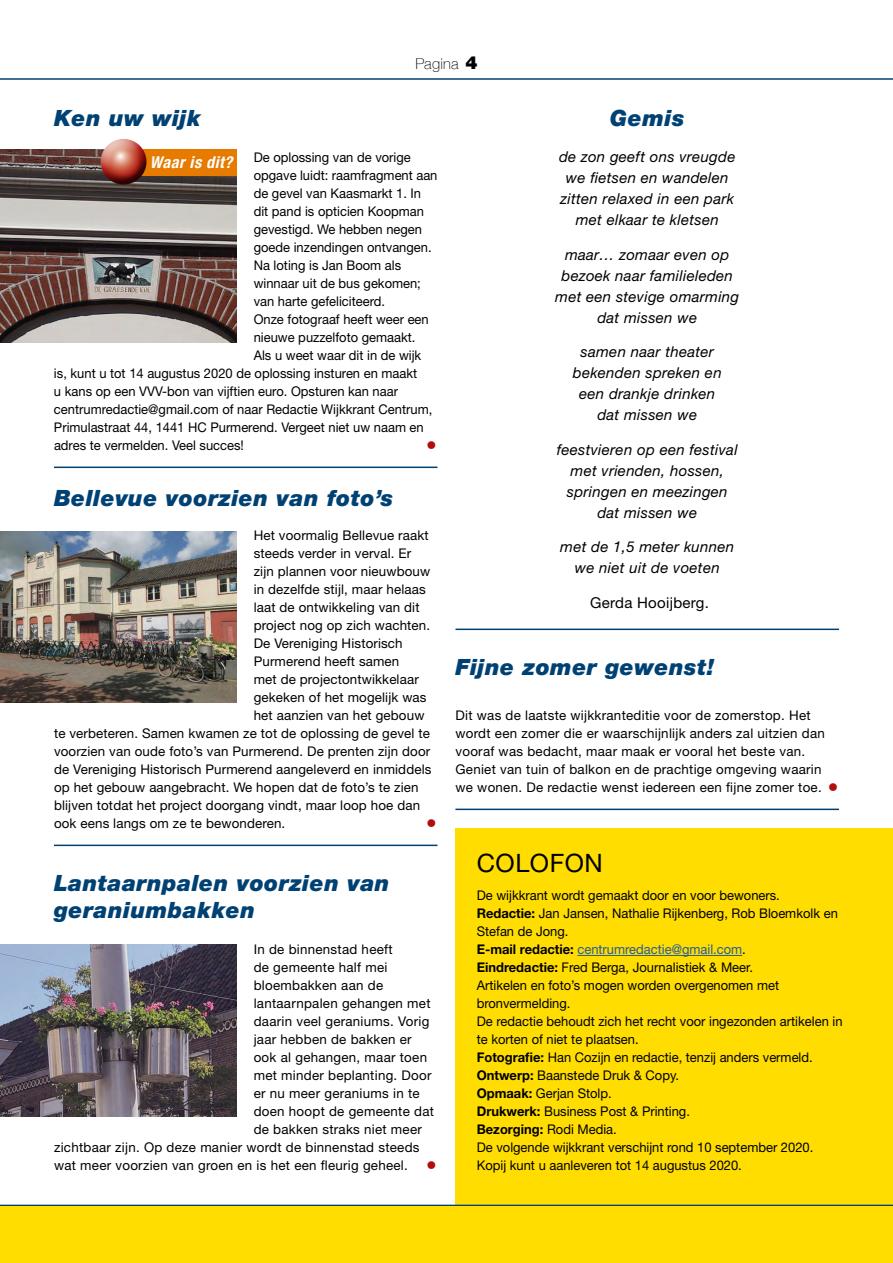
<style>
.page{position:relative;width:893px;height:1263px;background:#fff}
.page>*{position:absolute;margin:0;border:0;box-sizing:border-box;transform-origin:0 0}
.t1{font:25.35px "Helvetica Neue";letter-spacing:.02em;color:#000}
.H1__Kop{font:italic 900 22.5px/27px "Helvetica Neue";letter-spacing:.02em;color:#004174}
.H2__Subkop{font:italic 700 condensed 16.35px "Helvetica Neue";letter-spacing:.03em;color:#fff}
.P__Tekst_plat{font:italic 15px "Helvetica Neue";letter-spacing:.02em;color:#000}
.P__Tekst_plat-2{font:15px "Helvetica Neue";letter-spacing:.02em;color:#000}
.t2{font:100 15px "Helvetica Neue";letter-spacing:.02em;color:#000}
.P__Tekst_plat-3{font:13.35px/18px "Helvetica Neue";letter-spacing:.01em;color:#000}
.t3{font:13.35px "Helvetica Neue";color:#275b9b}
.t4{font:700 13.35px "Helvetica Neue";color:#000}
.P__Tekst_plat-4{font:13.35px "Wingdings";color:#b20e10}
.s1{font-weight:900;font-size:18px}
.s2{color:#b20e10}
.s3{font-weight:700}
.s4{font-weight:700;color:#000}
.s5{color:#000}
.s6{font-weight:400}
</style>
<div class="page">
<hr style="left:0;top:78px;width:893px;height:2px;background:#004174">
<div style="left:455px;top:828px;width:438px;height:388px;background:#fd0"></div>
<hr style="left:577px;top:955px;width:165px;height:1px;background:#275b9b">
<hr style="left:0;top:1205px;width:893px;height:1px;background:#004174">
<div style="left:0;top:1206px;width:893px;height:57px;background:#fd0"></div>
<img style="left:0;top:150px;width:237px;height:192px">
<img style="left:0;top:531px;width:237px;height:171px">
<img style="left:0;top:944px;width:237px;height:172px">
<div style="left:118px;top:149px;width:119px;height:27px;background:#e77b00"></div>
<div style="left:89px;top:128px;width:63px;height:51px;background:#fff;opacity:.75"></div>
<div style="left:95px;top:144px;width:62px;height:42px;background:#000;opacity:.75"></div>
<hr style="left:455px;top:809px;width:384px;height:1px;background:#004174">
<hr style="left:54px;top:467px;width:383px;height:1px;background:#004174">
<hr style="left:54px;top:845px;width:383px;height:1px;background:#004174">
<hr style="left:455px;top:629px;width:384px;height:1px;background:#004174">
<p class="t2" style="left:415px;top:52px;width:63px">Pagina <span class="s1">4</span></p>
<h1 class="H1__Kop" style="left:54px;top:104px;width:148px">Ken uw wijk</h1>
<p class="P__Tekst_plat-3" style="left:254px;top:148px;width:185px">De oplossing van de vorige opgave luidt: raamfragment aan de gevel van Kaasmarkt 1. In dit pand is opticien Koopman gevestigd. We hebben negen goede inzendingen ontvangen.<br>Na loting is Jan Boom als winnaar uit de bus gekomen; van harte gefeliciteerd.</p>
<p class="P__Tekst_plat-3" style="left:254px;top:310px;width:177px">Onze fotograaf heeft weer een</p>
<p class="P__Tekst_plat-3" style="left:254px;top:328px;width:163px">nieuwe puzzelfoto gemaakt.</p>
<p class="P__Tekst_plat-3" style="left:254px;top:346px;width:169px">Als u weet waar dit in de wijk</p>
<p class="P__Tekst_plat-3" style="left:54px;top:364px;width:365px">is, kunt u tot 14 augustus 2020 de oplossing insturen en maakt</p>
<p class="P__Tekst_plat-3" style="left:54px;top:382px;width:346px">u kans op een VVV-bon van vijftien euro. Opsturen kan naar</p>
<p class="P__Tekst_plat-3" style="left:54px;top:400px;width:380px">centrumredactie@gmail.com of naar Redactie Wijkkrant Centrum,</p>
<p class="P__Tekst_plat-3" style="left:54px;top:418px;width:371px">Primulastraat 44, 1441 HC Purmerend. Vergeet niet uw naam en</p>
<p class="P__Tekst_plat-3" style="left:54px;top:436px;width:191px">adres te vermelden. Veel succes!</p>
<p class="P__Tekst_plat-4" style="left:427px;top:438px;width:11px">●</p>
<h1 class="H1__Kop" style="left:54px;top:484px;width:341px">Bellevue voorzien van foto’s</h1>
<p class="P__Tekst_plat-3" style="left:254px;top:526px;width:176px">Het voormalig Bellevue raakt</p>
<p class="P__Tekst_plat-3" style="left:254px;top:544px;width:159px">steeds verder in verval. Er</p>
<p class="P__Tekst_plat-3" style="left:254px;top:562px;width:178px">zijn plannen voor nieuwbouw</p>
<p class="P__Tekst_plat-3" style="left:254px;top:580px;width:173px">in dezelfde stijl, maar helaas</p>
<p class="P__Tekst_plat-3" style="left:254px;top:598px;width:167px">laat de ontwikkeling van dit</p>
<p class="P__Tekst_plat-3" style="left:254px;top:616px;width:178px">project nog op zich wachten.</p>
<p class="P__Tekst_plat-3" style="left:254px;top:634px;width:150px">De Vereniging Historisch</p>
<p class="P__Tekst_plat-3" style="left:254px;top:652px;width:147px">Purmerend heeft samen</p>
<p class="P__Tekst_plat-3" style="left:254px;top:670px;width:167px">met de projectontwikkelaar</p>
<p class="P__Tekst_plat-3" style="left:254px;top:688px;width:174px">gekeken of het mogelijk was</p>
<p class="P__Tekst_plat-3" style="left:254px;top:706px;width:172px">het aanzien van het gebouw</p>
<p class="P__Tekst_plat-3" style="left:54px;top:724px;width:377px">te verbeteren. Samen kwamen ze tot de oplossing de gevel te</p>
<p class="P__Tekst_plat-3" style="left:54px;top:742px;width:378px">voorzien van oude foto’s van Purmerend. De prenten zijn door</p>
<p class="P__Tekst_plat-3" style="left:54px;top:760px;width:379px">de Vereniging Historisch Purmerend aangeleverd en inmiddels</p>
<p class="P__Tekst_plat-3" style="left:54px;top:778px;width:366px">op het gebouw aangebracht. We hopen dat de foto’s te zien</p>
<p class="P__Tekst_plat-3" style="left:54px;top:796px;width:368px">blijven totdat het project doorgang vindt, maar loop hoe dan</p>
<p class="P__Tekst_plat-3" style="left:54px;top:814px;width:233px">ook eens langs om ze te bewonderen.</p>
<p class="P__Tekst_plat-4" style="left:427px;top:816px;width:11px">●</p>
<h2 class="H2__Subkop" style="left:150px;top:152px;width:84px">Waar is dit?</h2>
<h1 class="H1__Kop" style="left:54px;top:869px;width:337px">Lantaarnpalen voorzien van geraniumbakken</h1>
<p class="P__Tekst_plat-3" style="left:254px;top:940px;width:140px">In de binnenstad heeft</p>
<p class="P__Tekst_plat-3" style="left:254px;top:958px;width:135px">de gemeente half mei</p>
<p class="P__Tekst_plat-3" style="left:254px;top:976px;width:131px">bloembakken aan de</p>
<p class="P__Tekst_plat-3" style="left:254px;top:994px;width:178px">lantaarnpalen gehangen met</p>
<p class="P__Tekst_plat-3" style="left:254px;top:1012px;width:177px">daarin veel geraniums. Vorig</p>
<p class="P__Tekst_plat-3" style="left:254px;top:1030px;width:159px">jaar hebben de bakken er</p>
<p class="P__Tekst_plat-3" style="left:254px;top:1048px;width:175px">ook al gehangen, maar toen</p>
<p class="P__Tekst_plat-3" style="left:254px;top:1066px;width:179px">met minder beplanting. Door</p>
<p class="P__Tekst_plat-3" style="left:254px;top:1084px;width:167px">er nu meer geraniums in te</p>
<p class="P__Tekst_plat-3" style="left:254px;top:1102px;width:182px">doen hoopt de gemeente dat</p>
<p class="P__Tekst_plat-3" style="left:254px;top:1120px;width:170px">de bakken straks niet meer</p>
<p class="P__Tekst_plat-3" style="left:54px;top:1138px;width:367px">zichtbaar zijn. Op deze manier wordt de binnenstad steeds</p>
<p class="P__Tekst_plat-3" style="left:54px;top:1156px;width:355px">wat meer voorzien van groen en is het een fleurig geheel.</p>
<p class="P__Tekst_plat-4" style="left:427px;top:1158px;width:11px">●</p>
<h1 class="H1__Kop" style="left:610px;top:104px;width:76px">Gemis</h1>
<p class="P__Tekst_plat" style="left:559px;top:148px;width:178px">de zon geeft ons vreugde</p>
<p class="P__Tekst_plat" style="left:566px;top:169px;width:164px">we fietsen en wandelen</p>
<p class="P__Tekst_plat" style="left:560px;top:190px;width:175px">zitten relaxed in een park</p>
<p class="P__Tekst_plat" style="left:576px;top:211px;width:144px">met elkaar te kletsen</p>
<p class="P__Tekst_plat" style="left:565px;top:245px;width:166px">maar… zomaar even op</p>
<p class="P__Tekst_plat" style="left:562px;top:266px;width:173px">bezoek naar familieleden</p>
<p class="P__Tekst_plat" style="left:555px;top:287px;width:185px">met een stevige omarming</p>
<p class="P__Tekst_plat" style="left:597px;top:308px;width:101px">dat missen we</p>
<p class="P__Tekst_plat" style="left:581px;top:343px;width:135px">samen naar theater</p>
<p class="P__Tekst_plat" style="left:573px;top:364px;width:150px">bekenden spreken en</p>
<p class="P__Tekst_plat" style="left:579px;top:385px;width:137px">een drankje drinken</p>
<p class="P__Tekst_plat" style="left:597px;top:406px;width:101px">dat missen we</p>
<p class="P__Tekst_plat" style="left:557px;top:440px;width:182px">feestvieren op een festival</p>
<p class="P__Tekst_plat" style="left:571px;top:461px;width:155px">met vrienden, hossen,</p>
<p class="P__Tekst_plat" style="left:567px;top:482px;width:162px">springen en meezingen</p>
<p class="P__Tekst_plat" style="left:597px;top:503px;width:101px">dat missen we</p>
<p class="P__Tekst_plat" style="left:560px;top:538px;width:175px">met de 1,5 meter kunnen</p>
<p class="P__Tekst_plat" style="left:575px;top:559px;width:146px">we niet uit de voeten</p>
<p class="P__Tekst_plat-2" style="left:590px;top:593px;width:120px">Gerda Hooijberg.</p>
<h1 class="H1__Kop" style="left:455px;top:653px;width:260px">Fijne zomer gewenst!</h1>
<p class="P__Tekst_plat-3" style="left:455px;top:706px;width:384px">Dit was de laatste wijkkranteditie voor de zomerstop. Het wordt een zomer die er waarschijnlijk anders zal uitzien dan vooraf was bedacht, maar maak er vooral het beste van.<br>Geniet van tuin of balkon en de prachtige omgeving waarin we wonen. De redactie wenst iedereen een fijne zomer toe. <span class="s2">●</span></p>
<p class="t1" style="left:477px;top:847px;width:128px">COLOFON</p>
<p class="P__Tekst_plat-3" style="left:477px;top:886px;width:305px">De wijkkrant wordt gemaakt door en voor bewoners.</p>
<p class="P__Tekst_plat-3" style="left:477px;top:904px;width:363px"><span class="s3">Redactie:</span> Jan Jansen, Nathalie Rijkenberg, Rob Bloemkolk en<br>Stefan de Jong.</p>
<p class="t3" style="left:477px;top:941px;width:271px"><span class="s4">E-mail redactie:</span> centrumredactie@gmail.com<span class="s5">.</span></p>
<p class="P__Tekst_plat-3" style="left:477px;top:958px;width:278px"><span class="s3">Eindredactie:</span> Fred Berga, Journalistiek &amp; Meer.</p>
<p class="P__Tekst_plat-3" style="left:477px;top:976px;width:304px">Artikelen en foto’s mogen worden overgenomen met bronvermelding.</p>
<p class="P__Tekst_plat-3" style="left:477px;top:1012px;width:367px">De redactie behoudt zich het recht voor ingezonden artikelen in te korten of niet te plaatsen.</p>
<p class="P__Tekst_plat-3" style="left:477px;top:1048px;width:337px"><span class="s3">Fotografie:</span> Han Cozijn en redactie, tenzij anders vermeld.</p>
<p class="P__Tekst_plat-3" style="left:477px;top:1066px;width:204px"><span class="s3">Ontwerp:</span> Baanstede Druk &amp; Copy.</p>
<p class="P__Tekst_plat-3" style="left:477px;top:1084px;width:136px"><span class="s3">Opmaak:</span> Gerjan Stolp.</p>
<p class="P__Tekst_plat-3" style="left:477px;top:1102px;width:215px"><span class="s3">Drukwerk:</span> Business Post &amp; Printing.</p>
<p class="t4" style="left:477px;top:1121px;width:142px">Bezorging: <span class="s6">Rodi Media.</span></p>
<p class="P__Tekst_plat-3" style="left:477px;top:1138px;width:338px">De volgende wijkkrant verschijnt rond 10 september 2020.</p>
<p class="P__Tekst_plat-3" style="left:477px;top:1156px;width:267px">Kopij kunt u aanleveren tot 14 augustus 2020.</p>
</div>
